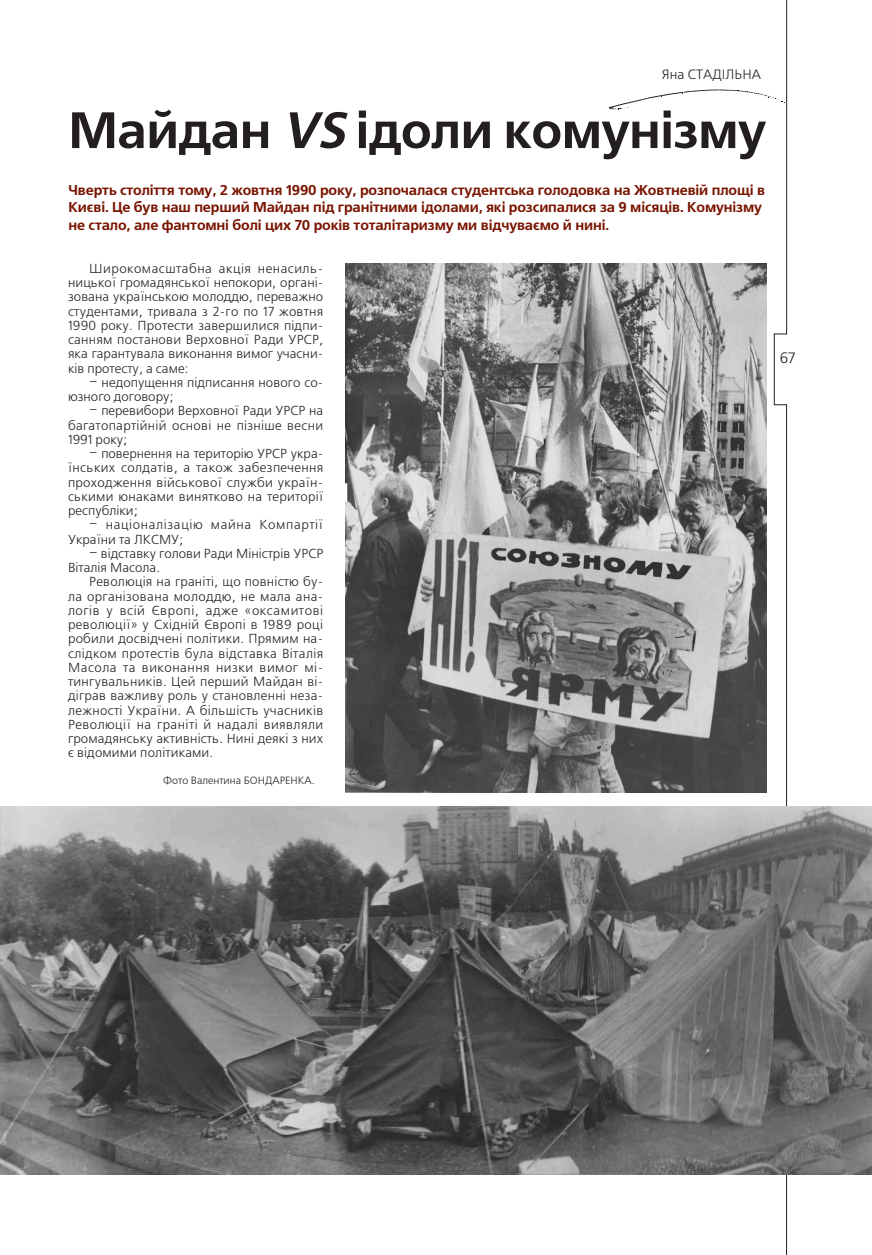
<style>
.page{position:relative;width:872px;height:1255px;background:#fff}
.page>*{position:absolute;margin:0;border:0;box-sizing:border-box;transform-origin:0 0}
.Zagolovok{font:700 51px "Free Set C";letter-spacing:-.01em;color:#231f20}
.foto{font:15px "Free Set C";color:#231f20}
.vrez{font:700 14.25px/17.1px "Free Set C";letter-spacing:-.01em;color:#791500}
.author{font:13.5px "Free Set C";color:#231f20}
.text_freeset{font:13.05px/14.2px "Free Set C";letter-spacing:.005em;color:#231f20;text-align:justify}
.text_freeset-2{font:13.05px/14.2px "Free Set C";letter-spacing:.045em;color:#231f20}
.foto-2{font:10.5px "Free Set C";color:#231f20}
.s1{font-style:italic}
</style>
<div class="page">
<img style="left:0;top:806px;width:872px;height:367px">
<img style="left:345px;top:263px;width:264px;height:529px">
<svg style="left:609px;top:0;width:178px;height:1254px"></svg>
<p class="author" style="left:661px;top:67px;width:101px">Яна СТАДІЛЬНА</p>
<p class="Zagolovok" style="left:69px;top:101px;width:699px">Майдан <span class="s1">VS</span> ідоли комунізму</p>
<p class="vrez" style="left:69px;top:182px;width:698px">Чверть століття тому, 2 жовтня 1990 року, розпочалася студентська голодовка на Жовтневій площі в<br>Києві. Це був наш перший Майдан під гранітними ідолами, які розсипалися за 9 місяців. Комунізму не стало, але фантомні болі цих 70 років тоталітаризму ми відчуваємо й нині.</p>
<p class="text_freeset" style="left:68px;top:262px;width:257px;text-indent:21px">Широкомасштабна акція ненасиль&shy;ницької громадянської непокори, органі&shy;зована українською молоддю, переважно студентами, тривала з 2-го по 17 жовтня 1990 року. Протести завершилися підпи&shy;санням постанови Верховної Ради УРСР, яка гарантувала виконання вимог учасни&shy;ків протесту, а саме:</p>
<p class="text_freeset" style="left:68px;top:376px;width:257px;text-indent:21px">– недопущення підписання нового со&shy;юзного договору;</p>
<p class="text_freeset" style="left:68px;top:404px;width:257px;text-indent:21px">– перевибори Верховної Ради УРСР на багатопартійній основі не пізніше весни 1991 року;</p>
<p class="text_freeset" style="left:68px;top:447px;width:257px;text-indent:21px">– повернення на територію УРСР укра&shy;їнських солдатів, а також забезпечення проходження військової служби україн&shy;ськими юнаками винятково на території республіки;</p>
<p class="text_freeset-2" style="left:68px;top:518px;width:256px;text-indent:21px">– націоналізацію майна Компартії<br>України та ЛКСМУ;</p>
<p class="text_freeset" style="left:68px;top:547px;width:257px;text-indent:21px">– відставку голови Ради Міністрів УРСР<br>Віталія Масола.</p>
<p class="text_freeset" style="left:68px;top:575px;width:257px;text-indent:21px">Революція на граніті, що повністю бу&shy;ла організована молоддю, не мала ана&shy;логів у всій Європі, адже «оксамитові революції» у Східній Європі в 1989 році робили досвідчені політики. Прямим на&shy;слідком протестів була відставка Віталія Масола та виконання низки вимог мі&shy;тингувальників. Цей перший Майдан ві&shy;діграв важливу роль у становленні неза&shy;лежності України. А більшість учасників Революції на граніті й надалі виявляли громадянську активність. Нині деякі з них є відомими політиками.</p>
<p class="foto-2" style="left:163px;top:774px;width:153px">Фото Валентина БОНДАРЕНКА.</p>
<p class="foto" style="left:779px;top:349px;width:17px">67</p>
</div>
